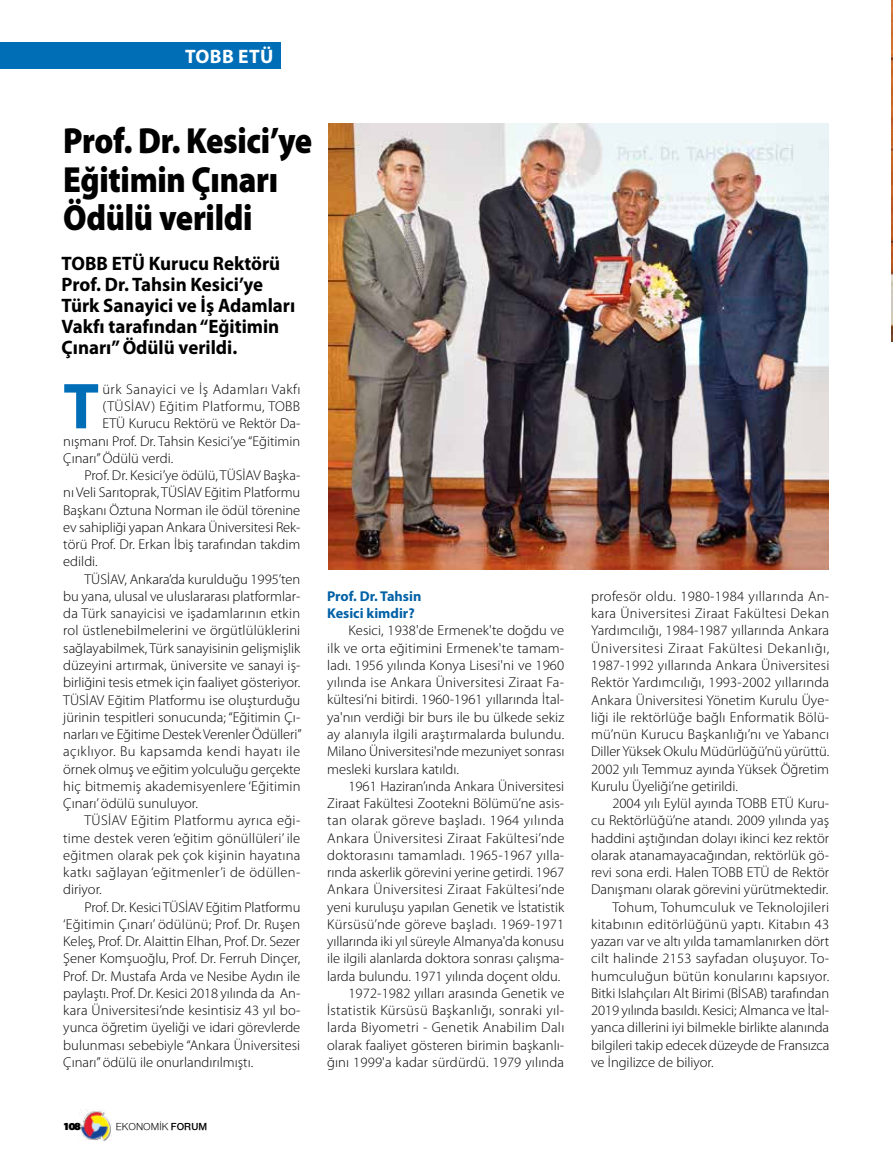
<style>
.page{position:relative;width:893px;height:1170px;background:#fff}
.page>*{position:absolute;margin:0;border:0;box-sizing:border-box;transform-origin:0 0}
.t1{font:700 65.4px "Myriad Pro";color:#006eb7}
.t2{font:900 36.45px/38.2px "Myriad Pro";letter-spacing:-.01em;color:#000;scale:.89 1}
.t3{font:700 19.5px/21px "Myriad Pro";color:#000}
.t4{font:700 19.5px "Myriad Pro";letter-spacing:.02em;color:#fff}
.t5{font:300 14.25px/17.2px "Myriad Pro";color:#000;text-align:justify}
.t6{font:300 14.25px "Myriad Pro";letter-spacing:.02em;color:#000}
.t7{font:300 14.25px "Myriad Pro";letter-spacing:.025em;color:#000}
.t8{font:300 14.25px "Myriad Pro";letter-spacing:.03em;color:#000}
.t9{font:700 14.25px/17.2px "Myriad Pro";color:#0061a7}
.t10{font:10.5px "Nimbus Sans Novus";color:#000}
.t11{font:900 10.5px "PF Agora Sans Pro";color:#000}
.s1{font-weight:600}
</style>
<div class="page">
<img style="left:80px;top:1109px;width:31px;height:31px">
<img style="left:892px;top:0;width:1px;height:341px">
<img style="left:328px;top:123px;width:500px;height:446px">
<div style="left:0;top:43px;width:281px;height:26px;background:#006eb7"></div>
<h3 class="t4" style="left:185px;top:45px;width:90px">TOBB ETÜ</h3>
<h2 class="t2" style="left:63px;top:122px;width:281px">Prof. Dr. Kesici’ye<br>Eğitimin Çınarı<br>Ödülü verildi</h2>
<h3 class="t3" style="left:62px;top:253px;width:235px">TOBB ETÜ Kurucu Rektörü<br>Prof. Dr. Tahsin Kesici’ye<br>Türk Sanayici ve İş Adamları<br>Vakfı tarafından “Eğitimin<br>Çınarı” Ödülü verildi.</h3>
<h1 class="t1" style="left:63px;top:369px;width:37px">T</h1>
<p class="t8" style="left:102px;top:381px;width:200px">ürk Sanayici ve İş Adamları Vakfı</p>
<p class="t7" style="left:102px;top:398px;width:199px">(TÜSİAV) Eğitim Platformu, TOBB</p>
<p class="t5" style="left:102px;top:415px;width:199px">ETÜ Kurucu Rektörü ve Rektör Da-</p>
<p class="t5" style="left:63px;top:432px;width:239px">nışmanı Prof. Dr. Tahsin Kesici’ye “Eğitimin</p>
<p class="t5" style="left:63px;top:449px;width:111px">Çınarı” Ödülü verdi.</p>
<p class="t5" style="left:85px;top:467px;width:217px">Prof. Dr. Kesici’ye ödülü, TÜSİAV Başka-</p>
<p class="t5" style="left:63px;top:484px;width:239px">nı Veli Sarıtoprak, TÜSİAV Eğitim Platformu</p>
<p class="t5" style="left:63px;top:501px;width:239px">Başkanı Öztuna Norman ile ödül törenine</p>
<p class="t5" style="left:63px;top:518px;width:239px">ev sahipliği yapan Ankara Üniversitesi Rek-</p>
<p class="t5" style="left:63px;top:536px;width:239px">törü Prof. Dr. Erkan İbiş tarafından takdim</p>
<p class="t5" style="left:63px;top:553px;width:36px">edildi.</p>
<p class="t5" style="left:85px;top:570px;width:217px">TÜSİAV, Ankara’da kurulduğu 1995’ten</p>
<p class="t5" style="left:63px;top:587px;width:239px">bu yana, ulusal ve uluslararası platformlar-</p>
<p class="t5" style="left:63px;top:605px;width:238px">da Türk sanayicisi ve işadamlarının etkin</p>
<p class="t5" style="left:63px;top:622px;width:239px">rol üstlenebilmelerini ve örgütlülüklerini</p>
<p class="t5" style="left:63px;top:639px;width:239px">sağlayabilmek, Türk sanayisinin gelişmişlik</p>
<p class="t5" style="left:63px;top:656px;width:239px">düzeyini artırmak, üniversite ve sanayi iş-</p>
<p class="t5" style="left:63px;top:674px;width:239px">birliğini tesis etmek için faaliyet gösteriyor.</p>
<p class="t5" style="left:63px;top:691px;width:239px">TÜSİAV Eğitim Platformu ise oluşturduğu</p>
<p class="t5" style="left:63px;top:708px;width:239px">jürinin tespitleri sonucunda; “Eğitimin Çı-</p>
<p class="t5" style="left:63px;top:725px;width:240px">narları ve Eğitime Destek Verenler Ödülleri”</p>
<p class="t7" style="left:63px;top:743px;width:238px">açıklıyor. Bu kapsamda kendi hayatı ile</p>
<p class="t5" style="left:63px;top:760px;width:239px">örnek olmuş ve eğitim yolculuğu gerçekte</p>
<p class="t5" style="left:63px;top:777px;width:239px">hiç bitmemiş akademisyenlere ‘Eğitimin</p>
<p class="t5" style="left:63px;top:794px;width:136px">Çınarı’ ödülü sunuluyor.</p>
<p class="t6" style="left:85px;top:812px;width:217px">TÜSİAV Eğitim Platformu ayrıca eği-</p>
<p class="t5" style="left:63px;top:829px;width:239px">time destek veren ‘eğitim gönüllüleri’ ile</p>
<p class="t5" style="left:63px;top:846px;width:238px">eğitmen olarak pek çok kişinin hayatına</p>
<p class="t6" style="left:63px;top:864px;width:239px">katkı sağlayan ‘eğitmenler’i de ödüllen-</p>
<p class="t5" style="left:63px;top:881px;width:40px">diriyor.</p>
<p class="t5" style="left:85px;top:898px;width:217px">Prof. Dr. Kesici TÜSİAV Eğitim Platformu</p>
<p class="t5" style="left:63px;top:915px;width:238px">‘Eğitimin Çınarı’ ödülünü; Prof. Dr. Ruşen</p>
<p class="t5" style="left:63px;top:932px;width:238px">Keleş, Prof. Dr. Alaittin Elhan, Prof. Dr. Sezer</p>
<p class="t5" style="left:63px;top:950px;width:239px">Şener Komşuoğlu, Prof. Dr. Ferruh Dinçer,</p>
<p class="t5" style="left:63px;top:967px;width:239px">Prof. Dr. Mustafa Arda ve Nesibe Aydın ile</p>
<p class="t5" style="left:63px;top:984px;width:239px">paylaştı. Prof. Dr. Kesici 2018 yılında da An-</p>
<p class="t5" style="left:63px;top:1001px;width:239px">kara Üniversitesi’nde kesintisiz 43 yıl bo-</p>
<p class="t5" style="left:63px;top:1019px;width:239px">yunca öğretim üyeliği ve idari görevlerde</p>
<p class="t5" style="left:63px;top:1036px;width:238px">bulunması sebebiyle “Ankara Üniversitesi</p>
<p class="t5" style="left:63px;top:1053px;width:192px">Çınarı” ödülü ile onurlandırılmıştı.</p>
<p class="t9" style="left:327px;top:587px;width:96px">Prof. Dr. Tahsin<br>Kesici kimdir?</p>
<p class="t5" style="left:327px;top:622px;width:239px;text-indent:21px">Kesici, 1938'de Ermenek'te doğdu ve ilk ve orta eğitimini Ermenek'te tamam&shy;ladı. 1956 yılında Konya Lisesi'ni ve 1960 yılında ise Ankara Üniversitesi Ziraat Fa&shy;kültesi’ni bitirdi. 1960-1961 yıllarında İtal&shy;ya'nın verdiği bir burs ile bu ülkede sekiz ay alanıyla ilgili araştırmalarda bulundu.<br>Milano Üniversitesi'nde mezuniyet sonrası mesleki kurslara katıldı.</p>
<p class="t5" style="left:327px;top:777px;width:239px;text-align:right">1961 Haziran’ında Ankara Üniversitesi Ziraat Fakültesi Zootekni Bölümü’ne asis&shy;tan olarak göreve başladı. 1964 yılında Ankara Üniversitesi Ziraat Fakültesi’nde doktorasını tamamladı. 1965-1967 yılla&shy;rında askerlik görevini yerine getirdi. 1967<br>Ankara Üniversitesi Ziraat Fakültesi’nde yeni kuruluşu yapılan Genetik ve İstatistik Kürsüsü’nde göreve başladı. 1969-1971 yıllarında iki yıl süreyle Almanya'da konusu ile ilgili alanlarda doktora sonrası çalışma&shy;larda bulundu. 1971 yılında doçent oldu.<br>1972-1982 yılları arasında Genetik ve İstatistik Kürsüsü Başkanlığı, sonraki yıl&shy;larda Biyometri - Genetik Anabilim Dalı olarak faaliyet gösteren birimin başkanlı&shy;ğını 1999'a kadar sürdürdü. 1979 yılında</p>
<p class="t11" style="left:63px;top:1119px;width:19px">108</p>
<p class="t10" style="left:116px;top:1120px;width:93px">EKONOMİK <span class="s1">FORUM</span></p>
<p class="t5" style="left:591px;top:587px;width:240px">profesör oldu. 1980-1984 yıllarında An&shy;kara Üniversitesi Ziraat Fakültesi Dekan Yardımcılığı, 1984-1987 yıllarında Ankara Üniversitesi Ziraat Fakültesi Dekanlığı, 1987-1992 yıllarında Ankara Üniversitesi Rektör Yardımcılığı, 1993-2002 yıllarında Ankara Üniversitesi Yönetim Kurulu Üye&shy;liği ile rektörlüğe bağlı Enformatik Bölü&shy;mü’nün Kurucu Başkanlığı’nı ve Yabancı Diller Yüksek Okulu Müdürlüğü’nü yürüttü.<br>2002 yılı Temmuz ayında Yüksek Öğretim Kurulu Üyeliği’ne getirildi.</p>
<p class="t5" style="left:612px;top:794px;width:218px">2004 yılı Eylül ayında TOBB ETÜ Kuru-</p>
<p class="t5" style="left:591px;top:812px;width:240px">cu Rektörlüğü’ne atandı. 2009 yılında yaş</p>
<p class="t5" style="left:591px;top:829px;width:240px">haddini aştığından dolayı ikinci kez rektör</p>
<p class="t5" style="left:591px;top:846px;width:240px">olarak atanamayacağından, rektörlük gö-</p>
<p class="t5" style="left:591px;top:863px;width:240px">revi sona erdi. Halen TOBB ETÜ de Rektör</p>
<p class="t5" style="left:591px;top:881px;width:239px">Danışmanı olarak görevini yürütmektedir.</p>
<p class="t6" style="left:612px;top:898px;width:218px">Tohum, Tohumculuk ve Teknolojileri</p>
<p class="t6" style="left:591px;top:916px;width:240px">kitabının editörlüğünü yaptı. Kitabın 43</p>
<p class="t5" style="left:591px;top:932px;width:240px">yazarı var ve altı yılda tamamlanırken dört</p>
<p class="t6" style="left:591px;top:950px;width:240px">cilt halinde 2153 sayfadan oluşuyor. To-</p>
<p class="t5" style="left:591px;top:967px;width:240px">humculuğun bütün konularını kapsıyor.</p>
<p class="t5" style="left:591px;top:984px;width:240px">Bitki Islahçıları Alt Birimi (BİSAB) tarafından</p>
<p class="t5" style="left:591px;top:1001px;width:240px">2019 yılında basıldı. Kesici; Almanca ve İtal-</p>
<p class="t5" style="left:591px;top:1019px;width:240px">yanca dillerini iyi bilmekle birlikte alanında</p>
<p class="t5" style="left:591px;top:1036px;width:240px">bilgileri takip edecek düzeyde de Fransızca</p>
<p class="t5" style="left:591px;top:1053px;width:124px">ve İngilizce de biliyor.</p>
</div>
